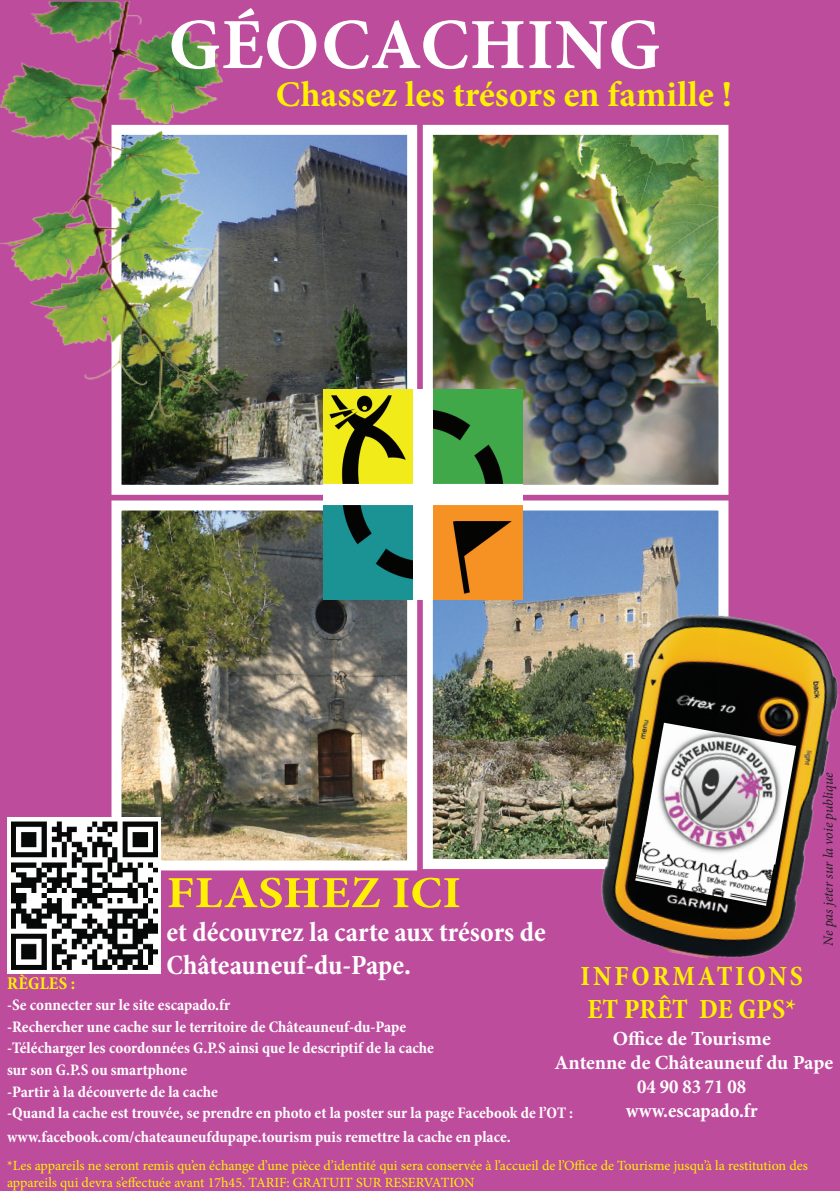
<style>
.page{position:relative;width:840px;height:1191px;background:#fff}
.page>*{position:absolute;margin:0;border:0;box-sizing:border-box;transform-origin:0 0}
.t1{font:700 72px "Minion Pro";letter-spacing:.01em;color:#fff}
.t2{font:700 condensed 45px "Minion Pro";letter-spacing:.01em;color:#fff101;scale:1.2 1}
.t3{font:700 36px "Minion Pro";letter-spacing:.005em;color:#fff101}
.t4{font:700 condensed 28px/33.6px "Minion Pro";color:#fff}
.t5{font:700 condensed 28px/33.6px "Minion Pro";letter-spacing:.09em;color:#fff101}
.t6{font:700 20px/24px "Minion Pro";color:#fff;text-align:center}
.t7{font:700 condensed 20px/24px "Minion Pro";color:#fff;text-align:center}
.t8{font:700 condensed 18px "Minion Pro";letter-spacing:.01em;color:#fff101}
.t9{font:700 condensed 16.2px/21.6px "Minion Pro";color:#fff}
.t10{font:14px/16.8px "Minion Pro";color:#fff101}
.t11{font:italic 14px "Minion Pro";letter-spacing:-.01em;color:#231f20}
</style>
<div class="page">
<div style="left:0;top:0;width:839px;height:1191px;background:#bd4c9d"></div>
<img style="left:122px;top:136px;width:284px;height:348px">
<div style="left:111px;top:125px;width:306px;height:370px;border:10px solid #fff"></div>
<img style="left:122px;top:511px;width:284px;height:348px">
<div style="left:111px;top:500px;width:306px;height:370px;border:10px solid #fff"></div>
<img style="left:433px;top:511px;width:284px;height:347px">
<div style="left:422px;top:500px;width:306px;height:369px;border:10px solid #fff"></div>
<img style="left:433px;top:136px;width:284px;height:348px">
<div style="left:422px;top:125px;width:306px;height:370px;border:10px solid #fff"></div>
<img style="left:323px;top:390px;width:199px;height:210px">
<img style="left:588px;top:602px;width:251px;height:357px">
<img style="left:0;top:1px;width:223px;height:419px">
<img style="left:7px;top:817px;width:154px;height:156px">
<img style="left:635px;top:837px;width:139px;height:69px">
<img style="left:642px;top:722px;width:153px;height:142px">
<h1 class="t1" style="left:168px;top:-6px;width:488px">Géocaching</h1>
<h3 class="t3" style="left:276px;top:69px;width:457px">Chassez les trésors en famille !</h3>
<p class="t11" style="left:818px;top:945px;width:175px;rotate:-90deg">Ne pas jeter sur la voie publique</p>
<h2 class="t2" style="left:167px;top:861px;width:247px">Flashez ici</h2>
<h3 class="t4" style="left:166px;top:915px;width:381px">et découvrez la carte aux trésors de<br>Châteauneuf-du-Pape.</h3>
<h3 class="t5" style="left:580px;top:958px;width:222px">INFORMATIONS<br>ET PRêT DE gps*</h3>
<p class="t6" style="left:554px;top:1026px;width:280px">Office de Tourisme<br>Antenne de Châteauneuf du Pape</p>
<p class="t7" style="left:625px;top:1074px;width:133px">04 90 83 71 08 www.escapado.fr</p>
<p class="t10" style="left:7px;top:1157px;width:802px">*Les appareils ne seront remis qu’en échange d’une pièce d’identité qui sera conservée à l’accueil de l’Office de Tourisme jusqu’à la restitution des appareils qui devra s’effectuée avant 17h45. TARIF: GRATUIT SUR RESERVATION</p>
<p class="t8" style="left:7px;top:970px;width:70px">Règles :</p>
<p class="t9" style="left:7px;top:994px;width:567px">-Se connecter sur le site escapado.fr<br>-Rechercher une cache sur le territoire de Châteauneuf-du-Pape<br>-Télécharger les coordonnées G.P.S ainsi que le descriptif de la cache<br>sur son G.P.S ou smartphone<br>-Partir à la découverte de la cache<br>-Quand la cache est trouvée, se prendre en photo et la poster sur la page Facebook de l’OT :</p>
<p class="t9" style="left:7px;top:1126px;width:505px">www.facebook.com/chateauneufdupape.tourism puis remettre la cache en place.</p>
</div>
